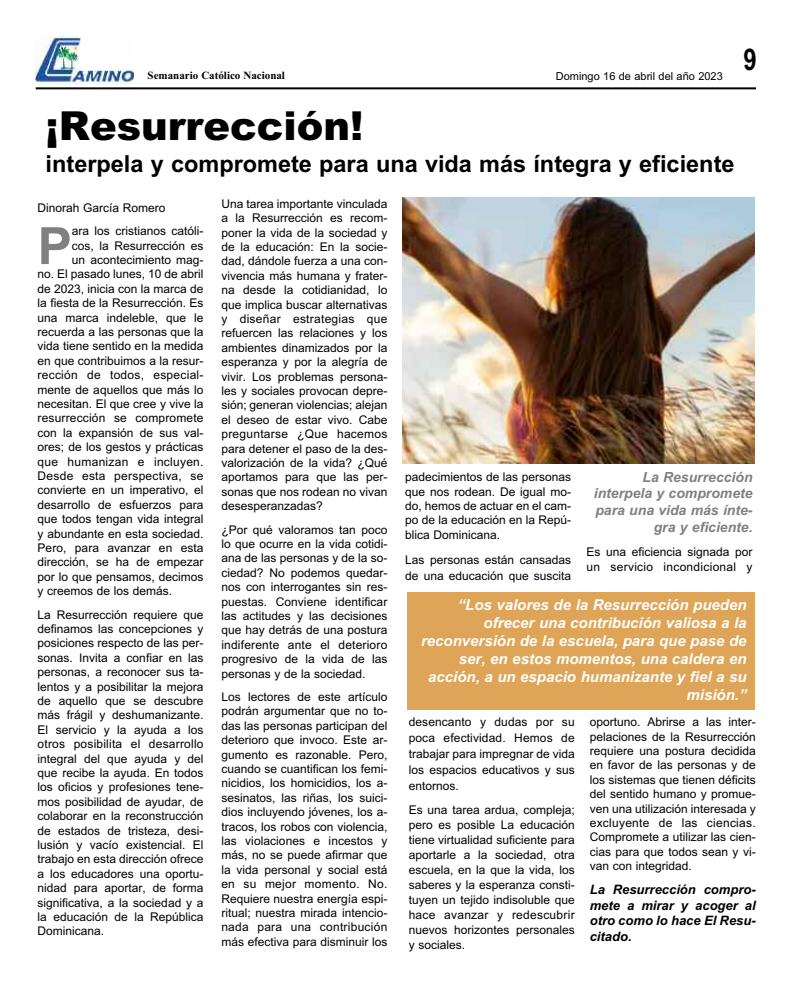
<style>
.page{position:relative;width:792px;height:1008px;background:#fff}
.page>*{position:absolute;margin:0;border:0;box-sizing:border-box;transform-origin:0 0}
.t1{font:700 51.5px "Arial";color:#808080}
.t2{font:900 40px "Arial";color:#000}
.t3{font:700 30px "Arial";color:#000;scale:.8 1}
.t4{font:700 23.5px "Arial";color:#000}
.t5{font:italic 700 15px/18px "Arial";color:#fff;text-align:right}
.t6{font:italic 700 14px/16.8px "Arial";color:#808080;text-align:right}
.t7{font:italic 700 13px/15.6px "Arial";color:#000;text-align:justify}
.t8{font:12px/14.4px "Arial";color:#000;text-align:justify}
.t9{font:12px "Arial";letter-spacing:.02em;color:#000}
.t10{font:11px "Arial";color:#000}
.t11{font:700 11px "Times New Roman";color:#000}
</style>
<div class="page">
<hr style="left:36px;top:87px;width:720px;height:2px;background:#000">
<img style="left:36px;top:36px;width:97px;height:49px">
<div style="left:407px;top:592px;width:348px;height:118px;background:#dea457"></div>
<img style="left:402px;top:197px;width:352px;height:267px">
<p class="t11" style="left:148px;top:69px;width:139px">Semanario Católico Nacional</p>
<p class="t10" style="left:556px;top:70px;width:168px">Domingo 16 de abril del año 2023</p>
<h3 class="t3" style="left:744px;top:42px;width:18px">9</h3>
<h2 class="t2" style="left:46px;top:102px;width:319px">¡Resurrección!</h2>
<h3 class="t4" style="left:46px;top:150px;width:690px">interpela y compromete para una vida más íntegra y eficiente</h3>
<p class="t8" style="left:38px;top:201px;width:130px">Dinorah García Romero</p>
<h1 class="t1" style="left:38px;top:216px;width:36px">P</h1>
<p class="t8" style="left:72px;top:224px;width:133px">ara los cristianos católi-</p>
<p class="t8" style="left:72px;top:238px;width:133px">cos, la Resurrección es</p>
<p class="t8" style="left:72px;top:253px;width:133px">un acontecimiento mag-</p>
<p class="t8" style="left:38px;top:267px;width:167px">no. El pasado lunes, 10 de abril</p>
<p class="t8" style="left:38px;top:282px;width:167px">de 2023, inicia con la marca de</p>
<p class="t8" style="left:38px;top:296px;width:168px">la fiesta de la Resurrección. Es</p>
<p class="t8" style="left:38px;top:310px;width:167px">una marca indeleble, que le</p>
<p class="t8" style="left:38px;top:325px;width:167px">recuerda a las personas que la</p>
<p class="t8" style="left:38px;top:339px;width:167px">vida tiene sentido en la medida</p>
<p class="t8" style="left:38px;top:354px;width:168px">en que contribuimos a la resur-</p>
<p class="t9" style="left:38px;top:368px;width:167px">rección de todos, especial-</p>
<p class="t8" style="left:38px;top:382px;width:167px">mente de aquellos que más lo</p>
<p class="t8" style="left:38px;top:397px;width:167px">necesitan. El que cree y vive la</p>
<p class="t8" style="left:38px;top:411px;width:167px">resurrección se compromete</p>
<p class="t8" style="left:38px;top:426px;width:168px">con la expansión de sus val-</p>
<p class="t8" style="left:38px;top:440px;width:167px">ores; de los gestos y prácticas</p>
<p class="t9" style="left:38px;top:455px;width:167px">que humanizan e incluyen.</p>
<p class="t9" style="left:38px;top:469px;width:167px">Desde esta perspectiva, se</p>
<p class="t8" style="left:38px;top:483px;width:167px">convierte en un imperativo, el</p>
<p class="t8" style="left:38px;top:498px;width:167px">desarrollo de esfuerzos para</p>
<p class="t8" style="left:38px;top:512px;width:167px">que todos tengan vida integral</p>
<p class="t8" style="left:38px;top:526px;width:167px">y abundante en esta sociedad.</p>
<p class="t8" style="left:38px;top:541px;width:168px">Pero, para avanzar en esta</p>
<p class="t8" style="left:38px;top:555px;width:167px">dirección, se ha de empezar</p>
<p class="t8" style="left:38px;top:570px;width:167px">por lo que pensamos, decimos</p>
<p class="t8" style="left:38px;top:584px;width:136px">y creemos de los demás.</p>
<p class="t8" style="left:38px;top:607px;width:168px">La Resurrección requiere que definamos las concepciones y posiciones respecto de las per&shy;sonas. Invita a confiar en las personas, a reconocer sus ta&shy;lentos y a posibilitar la mejora de aquello que se descubre más frágil y deshumanizante.<br>El servicio y la ayuda a los otros posibilita el desarrollo integral del que ayuda y del que recibe la ayuda. En todos los oficios y profesiones tene&shy;mos posibilidad de ayudar, de colaborar en la reconstrucción de estados de tristeza, desi&shy;lusión y vacío existencial. El trabajo en esta dirección ofrece a los educadores una oportu&shy;nidad para aportar, de forma significativa, a la sociedad y a la educación de la República Dominicana.</p>
<p class="t8" style="left:221px;top:196px;width:168px">Una tarea importante vinculada a la Resurrección es recom&shy;poner la vida de la sociedad y de la educación: En la socie&shy;dad, dándole fuerza a una con&shy;vivencia más humana y frater&shy;na desde la cotidianidad, lo que implica buscar alternativas y diseñar estrategias que refuercen las relaciones y los ambientes dinamizados por la esperanza y por la alegría de vivir. Los problemas persona&shy;les y sociales provocan depre&shy;sión; generan violencias; alejan el deseo de estar vivo. Cabe preguntarse ¿Que hacemos para detener el paso de la des&shy;valorización de la vida? ¿Qué aportamos para que las per&shy;sonas que nos rodean no vivan desesperanzadas?</p>
<p class="t8" style="left:221px;top:522px;width:168px">¿Por qué valoramos tan poco lo que ocurre en la vida cotidi&shy;ana de las personas y de la so&shy;ciedad? No podemos quedar&shy;nos con interrogantes sin res&shy;puestas. Conviene identificar las actitudes y las decisiones que hay detrás de una postura indiferente ante el deterioro progresivo de la vida de las personas y de la sociedad.</p>
<p class="t8" style="left:221px;top:690px;width:168px">Los lectores de este artículo podrán argumentar que no to&shy;das las personas participan del deterioro que invoco. Este ar&shy;gumento es razonable. Pero, cuando se cuantifican los femi&shy;nicidios, los homicidios, los a&shy;sesinatos, las riñas, los suici&shy;dios incluyendo jóvenes, los a&shy;tracos, los robos con violencia, las violaciones e incestos y más, no se puede afirmar que la vida personal y social está en su mejor momento. No.<br>Requiere nuestra energía espi&shy;ritual; nuestra mirada intencio&shy;nada para una contribución más efectiva para disminuir los</p>
<p class="t8" style="left:405px;top:470px;width:168px">padecimientos de las personas que nos rodean. De igual mo&shy;do, hemos de actuar en el cam&shy;po de la educación en la Repú&shy;blica Dominicana.</p>
<p class="t8" style="left:405px;top:552px;width:167px;line-height:16px">Las personas están cansadas de una educación que suscita</p>
<p class="t6" style="left:594px;top:468px;width:160px">La Resurrección interpela y compromete para una vida más ínte&shy;gra y eficiente.</p>
<p class="t8" style="left:587px;top:545px;width:167px">Es una eficiencia signada por un servicio incondicional y</p>
<p class="t5" style="left:421px;top:596px;width:327px">“Los valores de la Resurrección pueden ofrecer una contribución valiosa a la reconversión de la escuela, para que pase de ser, en estos momentos, una caldera en acción, a un espacio humanizante y fiel a su misión.”</p>
<p class="t8" style="left:409px;top:714px;width:167px;line-height:16px">desencanto y dudas por su poca efectividad. Hemos de trabajar para impregnar de vida los espacios educativos y sus entornos.</p>
<p class="t8" style="left:409px;top:803px;width:167px;line-height:15px">Es una tarea ardua, compleja; pero es posible La educación tiene virtualidad suficiente para aportarle a la sociedad, otra escuela, en la que la vida, los saberes y la esperanza consti&shy;tuyen un tejido indisoluble que hace avanzar y redescubrir nuevos horizontes personales y sociales.</p>
<p class="t8" style="left:590px;top:715px;width:168px">oportuno. Abrirse a las inter&shy;pelaciones de la Resurrección requiere una postura decidida en favor de las personas y de los sistemas que tienen déficits del sentido humano y promue&shy;ven una utilización interesada y excluyente de las ciencias.<br>Compromete a utilizar las cien&shy;cias para que todos sean y vi&shy;van con integridad.</p>
<p class="t7" style="left:590px;top:882px;width:168px">La Resurrección compro&shy;mete a mirar y acoger al otro como lo hace El Resu&shy;citado.</p>
</div>
